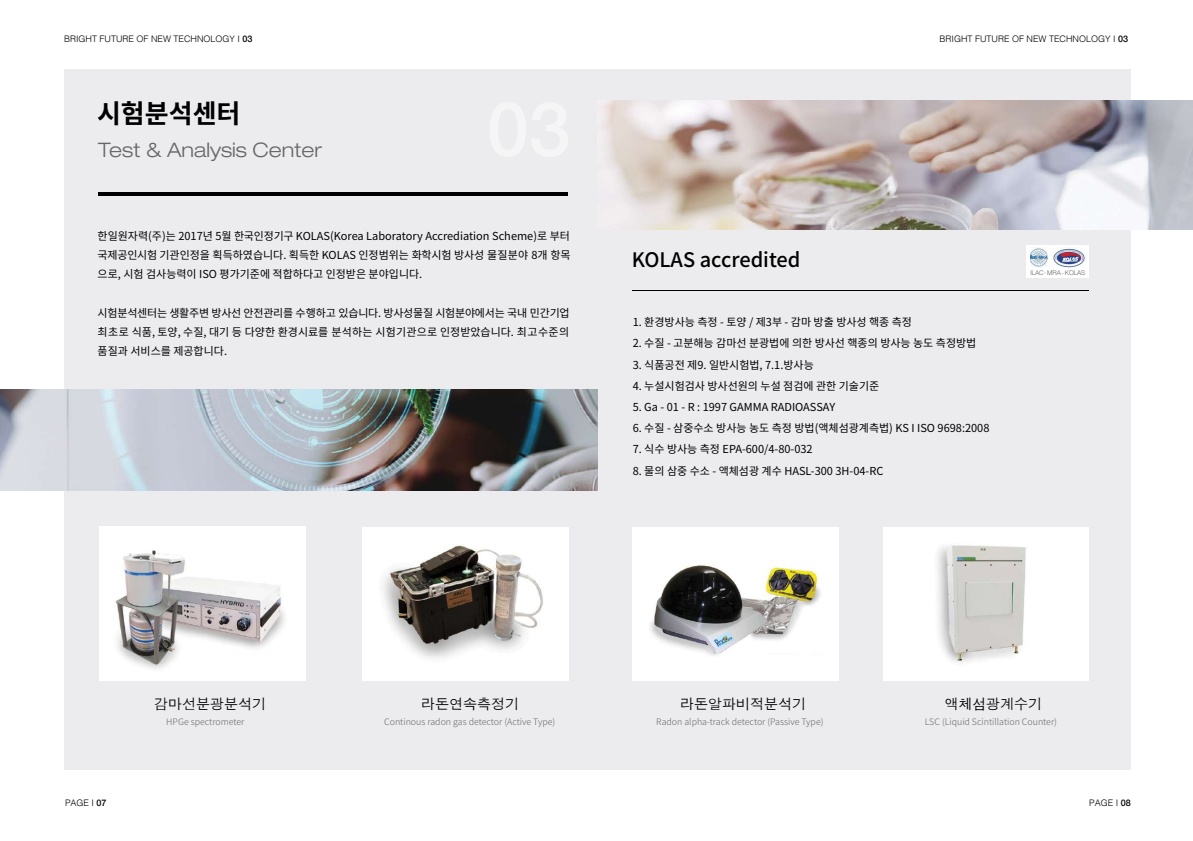
<style>
.page{position:relative;width:1193px;height:841px;background:#fff}
.page>*{position:absolute;margin:0;border:0;box-sizing:border-box;transform-origin:0 0}
.t1{font:700 26px "Noto Sans CJ Kkr";color:#000}
.t2{font:300 expanded 20px "Helvetica Neue LT Std";color:#666667}
.t3{font:500 20px "Noto Sans CJ Kkr";color:#000}
.t4{font:14px "Rix M Go B";color:#000}
.t5{font:11px/19.2px "Noto Sans CJ Kkr";color:#000;text-align:justify}
.t6{font:300 9px "Helvetica";color:#000}
.t7{font:300 8.9px "Noto Sans CJ Kkr";color:#666667}
.t8{font:300 6.5px "Helvetica Neue";letter-spacing:-.02em;color:#666667}
.s1{font-family:"Helvetica Neue";font-weight:500}
</style>
<div class="page">
<div style="left:64px;top:69px;width:1067px;height:701px;background:#ececee"></div>
<img style="left:0;top:389px;width:598px;height:102px">
<img style="left:606px;top:101px;width:587px;height:129px">
<img style="left:99px;top:527px;width:206px;height:153px">
<hr style="left:98px;top:192px;width:470px;height:4px;background:#000">
<div style="left:222px;top:654px;width:71px;height:9px;background:#fff"></div>
<div style="left:883px;top:527px;width:206px;height:154px;background:#fff"></div>
<div style="left:632px;top:527px;width:207px;height:154px;background:#fff"></div>
<div style="left:362px;top:527px;width:207px;height:154px;background:#fff"></div>
<img style="left:937px;top:545px;width:89px;height:118px">
<div style="left:989px;top:659px;width:94px;height:8px;background:#fff"></div>
<hr style="left:632px;top:290px;width:457px;height:1px;background:#000">
<img style="left:650px;top:563px;width:171px;height:93px">
<div style="left:766px;top:655px;width:69px;height:9px;background:#fff"></div>
<img style="left:383px;top:545px;width:160px;height:114px">
<div style="left:486px;top:656px;width:74px;height:9px;background:#fff"></div>
<div style="left:1026px;top:245px;width:63px;height:33px;background:#fff"></div>
<img style="left:1031px;top:247px;width:58px;height:21px">
<p class="t6" style="left:64px;top:31px;width:190px">BRIGHT FUTURE OF NEW TECHNOLOGY I <span class="s1">03</span></p>
<p class="t6" style="left:940px;top:31px;width:190px">BRIGHT FUTURE OF NEW TECHNOLOGY I <span class="s1">03</span></p>
<h1 class="t1" style="left:97px;top:98px;width:145px">시험분석센터</h1>
<h2 class="t2" style="left:98px;top:138px;width:225px">Test &amp; Analysis Center</h2>
<p class="t5" style="left:98px;top:227px;width:475px">한일원자력(주)는 2017년 5월 한국인정기구 KOLAS(Korea Laboratory Accrediation Scheme)로 부터 국제공인시험 기관인정을 획득하였습니다. 획득한 KOLAS 인정범위는 화학시험 방사성 물질분야 8개 항목 으로, 시험 검사능력이 ISO 평가기준에 적합하다고 인정받은 분야입니다.</p>
<p class="t5" style="left:98px;top:303px;width:474px">시험분석센터는 생활주변 방사선 안전관리를 수행하고 있습니다. 방사성물질 시험분야에서는 국내 민간기업 최초로 식품, 토양, 수질, 대기 등 다양한 환경시료를 분석하는 시험기관으로 인정받았습니다. 최고수준의 품질과 서비스를 제공합니다.</p>
<h2 class="t3" style="left:632px;top:248px;width:170px">KOLAS accredited</h2>
<p class="t5" style="left:633px;top:313px;width:281px">1. 환경방사능 측정 - 토양 / 제3부 - 감마 방출 방사성 핵종 측정</p>
<p class="t5" style="left:633px;top:334px;width:345px">2. 수질 - 고분해능 감마선 분광법에 의한 방사선 핵종의 방사능 농도 측정방법</p>
<p class="t5" style="left:633px;top:355px;width:183px">3. 식품공전 제9. 일반시험법, 7.1.방사능</p>
<p class="t5" style="left:633px;top:376px;width:248px">4. 누설시험검사 방사선원의 누설 점검에 관한 기술기준</p>
<p class="t5" style="left:633px;top:398px;width:204px">5. Ga - 01 - R : 1997 GAMMA RADIOASSAY</p>
<p class="t5" style="left:633px;top:419px;width:358px">6. 수질 - 삼중수소 방사능 농도 측정 방법(액체섬광계측법) KS I ISO 9698:2008</p>
<p class="t5" style="left:633px;top:440px;width:182px">7. 식수 방사능 측정 EPA-600/4-80-032</p>
<p class="t5" style="left:633px;top:461px;width:252px">8. 물의 삼중 수소 - 액체섬광 계수 HASL-300 3H-04-RC</p>
<p class="t8" style="left:1030px;top:268px;width:56px">ILAC · MRA - KOLAS</p>
<p class="t4" style="left:154px;top:696px;width:113px">감마선분광분석기</p>
<p class="t4" style="left:421px;top:696px;width:99px">라돈연속측정기</p>
<p class="t4" style="left:680px;top:696px;width:127px">라돈알파비적분석기</p>
<p class="t4" style="left:944px;top:696px;width:99px">액체섬광계수기</p>
<p class="t7" style="left:166px;top:716px;width:80px">HPGe spectrometer</p>
<p class="t7" style="left:384px;top:716px;width:173px">Continous radon gas detector (Active Type)</p>
<p class="t7" style="left:656px;top:716px;width:169px">Radon alpha-track detector (Passive Type)</p>
<p class="t7" style="left:925px;top:716px;width:134px">LSC (Liquid Scintillation Counter)</p>
<p class="t6" style="left:65px;top:795px;width:43px">PAGE I <span class="s1">07</span></p>
<p class="t6" style="left:1089px;top:795px;width:43px">PAGE I <span class="s1">08</span></p>
</div>
